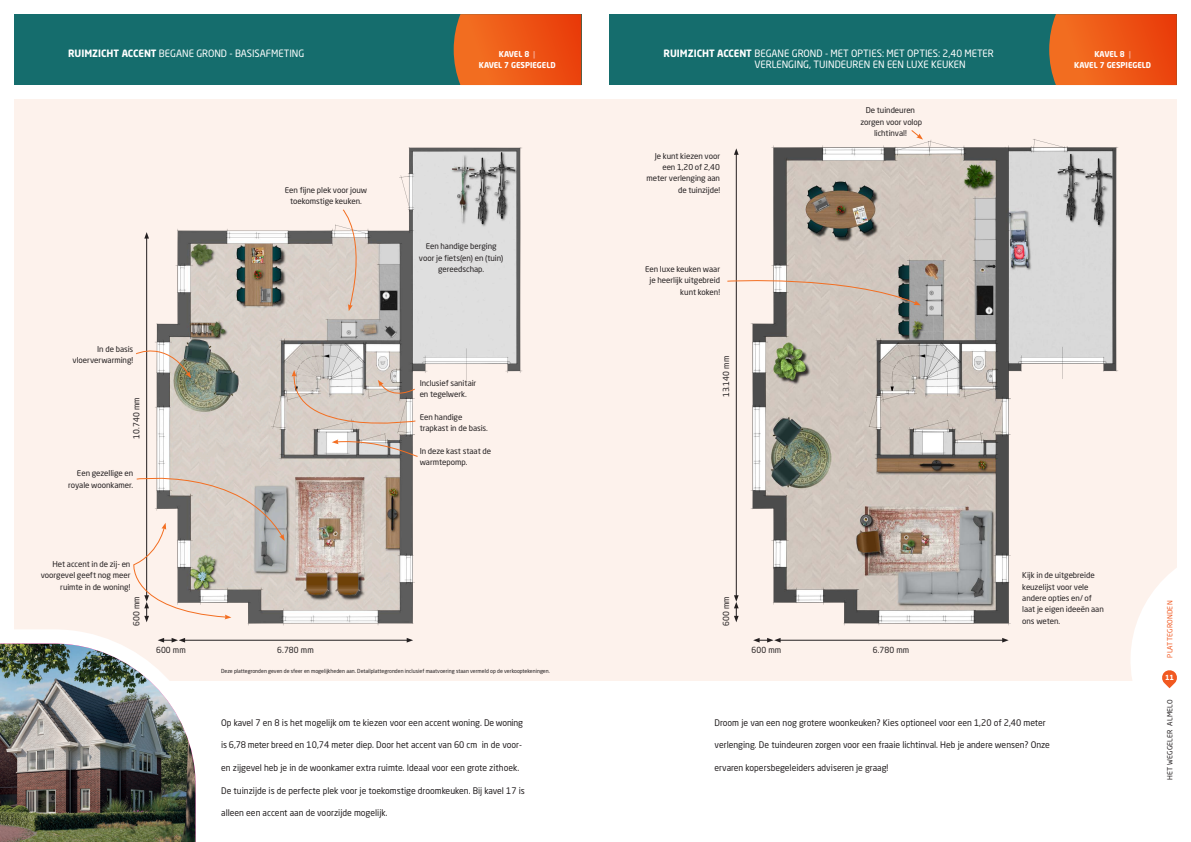
<style>
.page{position:relative;width:1191px;height:842px;background:#fff}
.page>*{position:absolute;margin:0;border:0;box-sizing:border-box;transform-origin:0 0}
.t1{font:10px/11.3px "Neo Sans Std";color:#fff;scale:.96 1}
.t2{font:9px "Neo Sans Std";color:#231f20;scale:.96 1}
.t3{font:8.3px "Neo Sans Std";letter-spacing:.01em;color:#231f20;scale:.96 1}
.t4{font:8px/11.3px "Neo Sans Std";letter-spacing:-.01em;color:#231f20;text-align:right}
.t5{font:700 8px/11.3px "Neo Sans Std";color:#fff;text-align:center;scale:.96 1}
.t6{font:7px "Neo Sans Std";letter-spacing:.03em;color:#231f20}
.t7{font:7px "Neo Sans Std";letter-spacing:.03em;color:#f15921}
.t8{font:700 7px "Neo Sans Std";color:#fff}
.t9{font:5.5px "Neo Sans Std";color:#231f20;scale:.96 1}
.s1{font-weight:700}
.s2{color:#f59d80}
</style>
<div class="page">
<div style="left:14px;top:14px;width:567px;height:71px;background:#156d6d"></div>
<svg style="left:454px;top:14px;width:127px;height:71px;background:#ea5918"></svg>
<div style="left:14px;top:99px;width:1162px;height:581px;background:#fdf2ec"></div>
<div style="left:609px;top:14px;width:567px;height:71px;background:#156d6d"></div>
<svg style="left:1049px;top:14px;width:127px;height:71px;background:#e95918"></svg>
<svg style="left:1129px;top:543px;width:48px;height:146px"></svg>
<img style="left:0;top:629px;width:217px;height:213px">
<img style="left:155px;top:147px;width:367px;height:479px">
<img style="left:750px;top:139px;width:368px;height:487px">
<hr style="left:736px;top:153px;width:1px;height:444px;background:#231f20">
<svg style="left:734px;top:148px;width:4px;height:7px"></svg>
<svg style="left:734px;top:595px;width:4px;height:27px"></svg>
<hr style="left:146px;top:237px;width:1px;height:360px;background:#231f20">
<svg style="left:144px;top:232px;width:5px;height:7px"></svg>
<svg style="left:727px;top:275px;width:193px;height:30px"></svg>
<svg style="left:910px;top:130px;width:13px;height:10px"></svg>
<svg style="left:342px;top:209px;width:25px;height:102px"></svg>
<svg style="left:136px;top:340px;width:55px;height:38px"></svg>
<svg style="left:292px;top:370px;width:126px;height:87px;background:#cdc4bd"></svg>
<hr style="left:779px;top:640px;width:224px;height:1px;background:#231f20">
<svg style="left:1002px;top:638px;width:6px;height:4px"></svg>
<svg style="left:753px;top:638px;width:27px;height:4px"></svg>
<hr style="left:183px;top:640px;width:225px;height:1px;background:#231f20">
<svg style="left:407px;top:638px;width:6px;height:4px"></svg>
<svg style="left:158px;top:638px;width:27px;height:4px"></svg>
<svg style="left:133px;top:467px;width:152px;height:155px"></svg>
<p class="t1" style="left:68px;top:47px;width:248px"><span class="s1">RUIMZICHT ACCENT</span> BEGANE GROND - BASISAFMETING</p>
<p class="t1" style="left:754px;top:47px;width:251px;text-indent:-91px"><span class="s1">RUIMZICHT ACCENT</span> BEGANE GROND - MET OPTIES: MET OPTIES: 2,40 METER<br>VERLENGING, TUINDEUREN EN EEN LUXE KEUKEN</p>
<p class="t5" style="left:479px;top:48px;width:82px">KAVEL 8 <span class="s2">|<br></span>KAVEL 7 GESPIEGELD</p>
<p class="t4" style="left:73px;top:343px;width:62px">In de basis vloerverwarming!</p>
<p class="t3" style="left:131px;top:439px;width:45px;rotate:-90deg">10.740 mm</p>
<p class="t4" style="left:68px;top:468px;width:67px">Een gezellige en royale woonkamer.</p>
<p class="t4" style="left:285px;top:184px;width:84px;text-align:center">Een fijne plek voor jouw toekomstige keuken.</p>
<p class="t4" style="left:419px;top:241px;width:86px;text-align:center">Een handige berging voor je fiets(en) en (tuin) gereedschap.</p>
<p class="t4" style="left:420px;top:377px;width:58px;text-align:left">Inclusief sanitair en tegelwerk.</p>
<p class="t4" style="left:420px;top:411px;width:70px;text-align:left">Een handige trapkast in de basis.</p>
<p class="t4" style="left:420px;top:445px;width:73px;text-align:left">In deze kast staat de warmtepomp.</p>
<p class="t4" style="left:646px;top:150px;width:75px">Je kunt kiezen voor een 1,20 of 2,40 meter verlenging aan de tuinzijde!</p>
<p class="t4" style="left:645px;top:263px;width:76px">Een luxe keuken waar je heerlijk uitgebreid kunt koken!</p>
<p class="t3" style="left:721px;top:397px;width:45px;rotate:-90deg">13.140 mm</p>
<p class="t4" style="left:860px;top:105px;width:63px;text-align:center">De tuindeuren zorgen voor volop lichtinval!</p>
<p class="t5" style="left:1074px;top:48px;width:82px">KAVEL 8 <span class="s2">|<br></span>KAVEL 7 GESPIEGELD</p>
<p class="t4" style="left:41px;top:558px;width:91px">Het accent in de zij- en voorgevel geeft nog meer ruimte in de woning!</p>
<p class="t3" style="left:131px;top:626px;width:32px;rotate:-90deg">600 mm</p>
<p class="t3" style="left:721px;top:626px;width:32px;rotate:-90deg">600 mm</p>
<p class="t3" style="left:156px;top:645px;width:32px">600 mm</p>
<p class="t3" style="left:277px;top:645px;width:39px">6.780 mm</p>
<p class="t3" style="left:751px;top:645px;width:32px">600 mm</p>
<p class="t3" style="left:872px;top:645px;width:39px">6.780 mm</p>
<p class="t9" style="left:221px;top:667px;width:344px">Deze plattegronden geven de sfeer en mogelijkheden aan. Detailplattegronden inclusief maatvoering staan vermeld op de verkooptekeningen.</p>
<p class="t4" style="left:1022px;top:570px;width:83px;text-align:left">Kijk in de uitgebreide keuzelijst voor vele andere opties en/ of laat je eigen ideeën aan ons weten.</p>
<p class="t2" style="left:221px;top:717px;width:316px">Op kavel 7 en 8 is het mogelijk om te kiezen voor een accent woning. De woning</p>
<p class="t2" style="left:221px;top:740px;width:315px">is 6,78 meter breed en 10,74 meter diep. Door het accent van 60 cm in de voor-</p>
<p class="t2" style="left:221px;top:762px;width:312px">en zijgevel heb je in de woonkamer extra ruimte. Ideaal voor een grote zithoek.</p>
<p class="t2" style="left:221px;top:785px;width:318px">De tuinzijde is de perfecte plek voor je toekomstige droomkeuken. Bij kavel 17 is</p>
<p class="t2" style="left:221px;top:808px;width:175px">alleen een accent aan de voorzijde mogelijk.</p>
<p class="t2" style="left:714px;top:717px;width:346px">Droom je van een nog grotere woonkeuken? Kies optioneel voor een 1,20 of 2,40 meter</p>
<p class="t2" style="left:714px;top:740px;width:351px">verlenging. De tuindeuren zorgen voor een fraaie lichtinval. Heb je andere wensen? Onze</p>
<p class="t2" style="left:714px;top:762px;width:182px">ervaren kopersbegeleiders adviseren je graag!</p>
<p class="t7" style="left:1165px;top:658px;width:59px;rotate:-90deg">PLATTEGRONDEN</p>
<p class="t8" style="left:1165px;top:673px;width:11px">11</p>
<p class="t6" style="left:1165px;top:780px;width:82px;rotate:-90deg">HET WEGGELER ALMELO</p>
</div>
